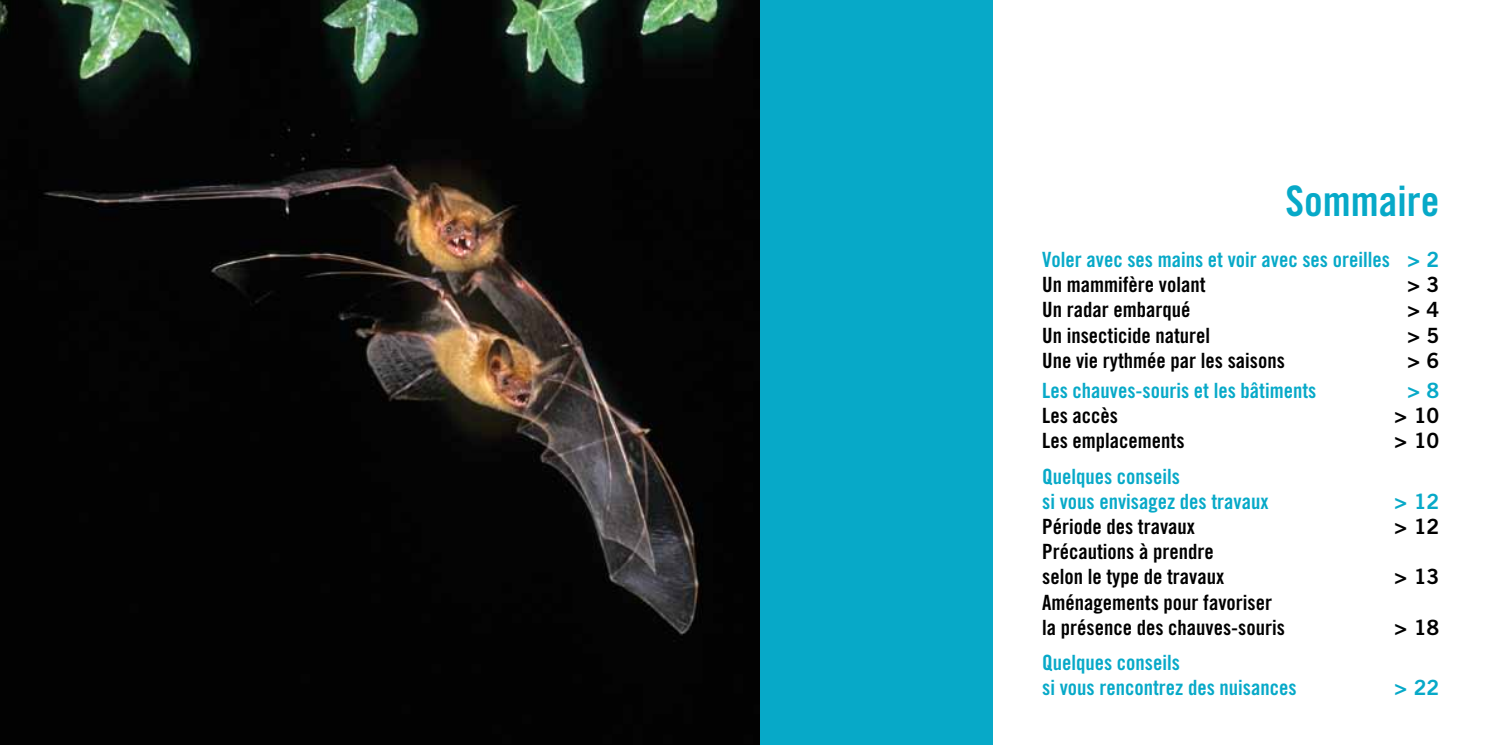
<style>
.page{position:relative;width:1489px;height:745px;background:#fff}
.page>*{position:absolute;margin:0;border:0;box-sizing:border-box;transform-origin:0 0}
.t1{font:42px "Trade Gothic LT Std Bd Cn 20";color:#07a9c8}
.t2{font:21px/25.2px "Trade Gothic LT Std Bd Cn 20";color:#000}
.t3{font:21px/25.2px "Trade Gothic LT Std Bd Cn 20";color:#07a9c8}
.t4{font:21px "Trade Gothic LT Std Bd 2";color:#000}
.t5{font:21px "Trade Gothic LT Std Bd 2";color:#07a9c8}
.s1{font-family:"Trade Gothic LT Std Bd 2"}
.s2{color:#000}
</style>
<div class="page">
<div style="left:729px;top:0;width:263px;height:744px;background:#07a9c8"></div>
<img style="left:0;top:0;width:759px;height:744px">
<h1 class="t1" style="left:1285px;top:176px;width:155px">Sommaire</h1>
<p class="t3" style="left:1042px;top:246px;width:398px">Voler avec ses mains et voir avec ses oreilles <span class="s1">&gt; 2<br></span><span class="s2">Un mammifère volant</span></p>
<p class="t4" style="left:1407px;top:271px;width:33px">&gt; 3</p>
<p class="t2" style="left:1042px;top:297px;width:150px">Un radar embarqué</p>
<p class="t4" style="left:1407px;top:296px;width:33px">&gt; 4</p>
<p class="t2" style="left:1042px;top:322px;width:169px">Un insecticide naturel</p>
<p class="t4" style="left:1407px;top:322px;width:33px">&gt; 5</p>
<p class="t2" style="left:1042px;top:347px;width:244px">Une vie rythmée par les saisons</p>
<p class="t4" style="left:1407px;top:347px;width:33px">&gt; 6</p>
<p class="t3" style="left:1042px;top:377px;width:276px">Les chauves-souris et les bâtiments</p>
<p class="t5" style="left:1407px;top:377px;width:33px">&gt; 8</p>
<p class="t2" style="left:1042px;top:402px;width:77px">Les accès</p>
<p class="t4" style="left:1394px;top:402px;width:46px">&gt; 10</p>
<p class="t2" style="left:1042px;top:428px;width:144px">Les emplacements</p>
<p class="t4" style="left:1394px;top:427px;width:46px">&gt; 10</p>
<p class="t3" style="left:1042px;top:463px;width:228px">Quelques conseils<br>si vous envisagez des travaux</p>
<p class="t5" style="left:1394px;top:488px;width:46px">&gt; 12</p>
<p class="t2" style="left:1042px;top:513px;width:154px">Période des travaux</p>
<p class="t4" style="left:1394px;top:513px;width:46px">&gt; 12</p>
<p class="t2" style="left:1042px;top:538px;width:183px">Précautions à prendre selon le type de travaux</p>
<p class="t4" style="left:1394px;top:563px;width:46px">&gt; 13</p>
<p class="t2" style="left:1042px;top:589px;width:244px">Aménagements pour favoriser la présence des chauves-souris</p>
<p class="t3" style="left:1042px;top:649px;width:256px">Quelques conseils<br>si vous rencontrez des nuisances</p>
<p class="t4" style="left:1394px;top:614px;width:46px">&gt; 18</p>
<p class="t5" style="left:1394px;top:674px;width:46px">&gt; 22</p>
</div>
